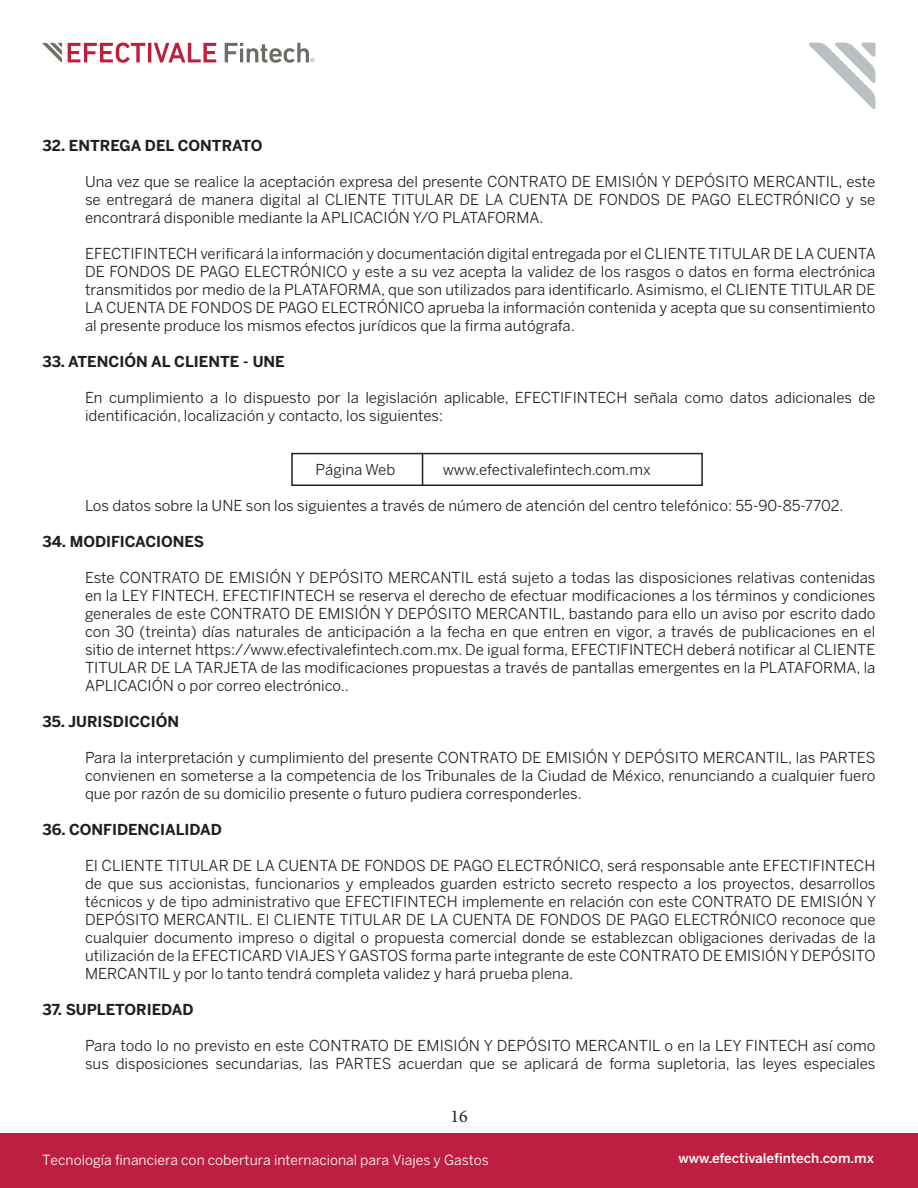
<style>
.page{position:relative;width:918px;height:1188px;background:#fff}
.page>*{position:absolute;margin:0;border:0;box-sizing:border-box;transform-origin:0 0}
.t1{font:18px "Minion Pro";color:#231f20}
.t2{font:15px/18px "Benton Sans";color:#231f20;text-align:justify}
.t3{font:700 15px "Benton Sans";color:#231f20}
.t4{font:13.95px "Benton Sans";color:#fff}
.t5{font:500 13.5px "Benton Sans";color:#fff}
</style>
<div class="page">
<div style="left:0;top:1134px;width:918px;height:54px;background:#be1e3f"></div>
<svg style="left:809px;top:43px;width:66px;height:66px"></svg>
<div style="left:291px;top:453px;width:412px;height:33px;border:2px solid #231f20"></div>
<hr style="left:422px;top:453px;width:1px;height:33px;background:#231f20">
<svg style="left:68px;top:43px;width:77px;height:20px"></svg>
<hr style="left:148px;top:43px;width:3px;height:19px;background:#bf1f3d">
<svg style="left:154px;top:43px;width:62px;height:19px"></svg>
<svg style="left:225px;top:43px;width:90px;height:20px"></svg>
<svg style="left:42px;top:43px;width:20px;height:20px"></svg>
<p class="t3" style="left:43px;top:136px;width:221px">32. ENTREGA DEL CONTRATO</p>
<p class="t2" style="left:85px;top:172px;width:792px">Una vez que se realice la aceptación expresa del presente CONTRATO DE EMISIÓN Y DEPÓSITO MERCANTIL, este se entregará de manera digital al CLIENTE TITULAR DE LA CUENTA DE FONDOS DE PAGO ELECTRÓNICO y se encontrará disponible mediante la APLICACIÓN Y/O PLATAFORMA.</p>
<p class="t2" style="left:85px;top:244px;width:792px">EFECTIFINTECH verificará la información y documentación digital entregada por el CLIENTE TITULAR DE LA CUENTA DE FONDOS DE PAGO ELECTRÓNICO y este a su vez acepta la validez de los rasgos o datos en forma electrónica transmitidos por medio de la PLATAFORMA, que son utilizados para identificarlo. Asimismo, el CLIENTE TITULAR DE LA CUENTA DE FONDOS DE PAGO ELECTRÓNICO aprueba la información contenida y acepta que su consentimiento al presente produce los mismos efectos jurídicos que la firma autógrafa.</p>
<p class="t3" style="left:43px;top:352px;width:244px">33. ATENCIÓN AL CLIENTE - UNE</p>
<p class="t2" style="left:85px;top:388px;width:792px">En cumplimiento a lo dispuesto por la legislación aplicable, EFECTIFINTECH señala como datos adicionales de identificación, localización y contacto, los siguientes:</p>
<p class="t2" style="left:316px;top:460px;width:81px">Página Web</p>
<p class="t2" style="left:443px;top:460px;width:210px">www.efectivalefintech.com.mx</p>
<p class="t2" style="left:85px;top:496px;width:760px">Los datos sobre la UNE son los siguientes a través de número de atención del centro telefónico: 55-90-85-7702.</p>
<p class="t3" style="left:43px;top:532px;width:163px">34. MODIFICACIONES</p>
<p class="t2" style="left:85px;top:568px;width:792px">Este CONTRATO DE EMISIÓN Y DEPÓSITO MERCANTIL está sujeto a todas las disposiciones relativas contenidas en la LEY FINTECH. EFECTIFINTECH se reserva el derecho de efectuar modificaciones a los términos y condiciones generales de este CONTRATO DE EMISIÓN Y DEPÓSITO MERCANTIL, bastando para ello un aviso por escrito dado con 30 (treinta) días naturales de anticipación a la fecha en que entren en vigor, a través de publicaciones en el sitio de internet https://www.efectivalefintech.com.mx. De igual forma, EFECTIFINTECH deberá notificar al CLIENTE TITULAR DE LA TARJETA de las modificaciones propuestas a través de pantallas emergentes en la PLATAFORMA, la APLICACIÓN o por correo electrónico..</p>
<p class="t3" style="left:43px;top:712px;width:138px">35. JURISDICCIÓN</p>
<p class="t2" style="left:85px;top:748px;width:792px">Para la interpretación y cumplimiento del presente CONTRATO DE EMISIÓN Y DEPÓSITO MERCANTIL, las PARTES convienen en someterse a la competencia de los Tribunales de la Ciudad de México, renunciando a cualquier fuero que por razón de su domicilio presente o futuro pudiera corresponderles.</p>
<p class="t3" style="left:43px;top:820px;width:181px">36. CONFIDENCIALIDAD</p>
<p class="t2" style="left:85px;top:856px;width:793px">El CLIENTE TITULAR DE LA CUENTA DE FONDOS DE PAGO ELECTRÓNICO, será responsable ante EFECTIFINTECH de que sus accionistas, funcionarios y empleados guarden estricto secreto respecto a los proyectos, desarrollos técnicos y de tipo administrativo que EFECTIFINTECH implemente en relación con este CONTRATO DE EMISIÓN Y DEPÓSITO MERCANTIL. El CLIENTE TITULAR DE LA CUENTA DE FONDOS DE PAGO ELECTRÓNICO reconoce que cualquier documento impreso o digital o propuesta comercial donde se establezcan obligaciones derivadas de la utilización de la EFECTICARD VIAJES Y GASTOS forma parte integrante de este CONTRATO DE EMISIÓN Y DEPÓSITO MERCANTIL y por lo tanto tendrá completa validez y hará prueba plena.</p>
<p class="t3" style="left:43px;top:1000px;width:152px">37. SUPLETORIEDAD</p>
<p class="t2" style="left:85px;top:1036px;width:792px">Para todo lo no previsto en este CONTRATO DE EMISIÓN Y DEPÓSITO MERCANTIL o en la LEY FINTECH así como sus disposiciones secundarias, las PARTES acuerdan que se aplicará de forma supletoria, las leyes especiales</p>
<p class="t1" style="left:450px;top:1105px;width:19px">16</p>
<p class="t4" style="left:42px;top:1151px;width:448px">Tecnología financiera con cobertura internacional para Viajes y Gastos</p>
<p class="t5" style="left:678px;top:1150px;width:197px">www.efectivalefintech.com.mx</p>
</div>
